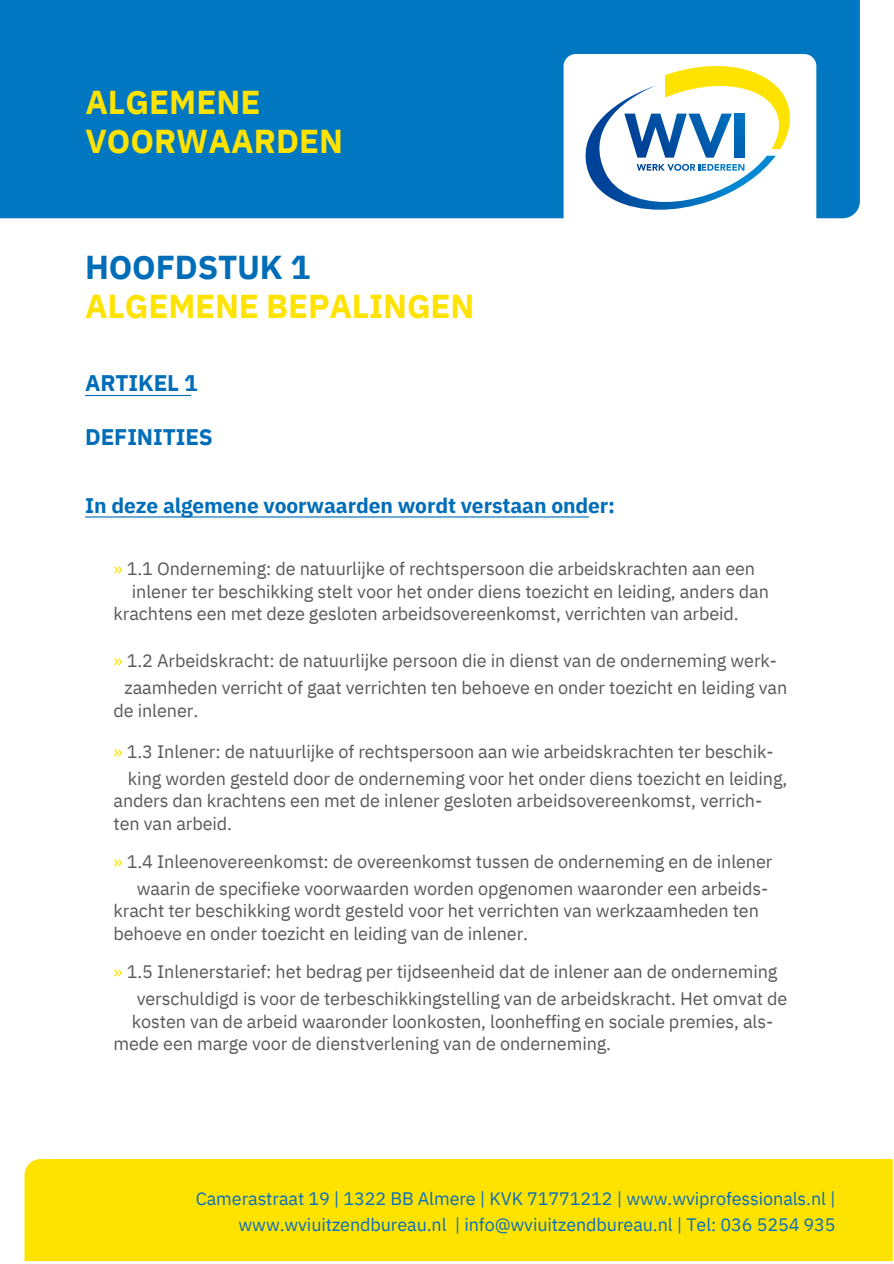
<style>
.page{position:relative;width:894px;height:1264px;background:#fff}
.page>*{position:absolute;margin:0;border:0;box-sizing:border-box;transform-origin:0 0}
.t1{font:700 33px/39.5px "IBM Plex Sans";color:#ffe300}
.t2{font:700 33px "IBM Plex Sans";letter-spacing:-.005em;color:#006db8}
.t3{font:700 22.5px "IBM Plex Sans";letter-spacing:-.005em;color:#006db8}
.t4{font:700 21px "IBM Plex Sans";letter-spacing:-.005em;color:#006db8}
.t5{font:18px/27px "IBM Plex Sans";letter-spacing:-.005em;color:#5a5859}
.t6{font:18px/26px "IBM Plex Sans";letter-spacing:-.005em;color:#0b6eb9;text-align:right}
.s1{color:#ffe300}
</style>
<div class="page">
<div style="left:0;top:0;width:859px;height:218px;background:#0077c0"></div>
<div style="left:24px;top:1159px;width:868px;height:102px;background:#ffe300"></div>
<hr style="left:85px;top:395px;width:106px;height:1px;background:#006db8">
<hr style="left:85px;top:516px;width:503px;height:1px;background:#006db8">
<div style="left:563px;top:54px;width:253px;height:187px;background:#fff;border-radius:12px"></div>
<svg style="left:585px;top:66px;width:205px;height:144px"></svg>
<h1 class="t1" style="left:85px;top:80px;width:259px">ALGEMENE<br>VOORWAARDEN</h1>
<h1 class="t2" style="left:85px;top:241px;width:226px">HOOFDSTUK 1</h1>
<h1 class="t1" style="left:85px;top:284px;width:390px">ALGEMENE BEPALINGEN</h1>
<p class="t3" style="left:85px;top:365px;width:114px">ARTIKEL 1</p>
<p class="t3" style="left:85px;top:419px;width:129px">DEFINITIES</p>
<p class="t4" style="left:85px;top:489px;width:531px">In deze algemene voorwaarden wordt verstaan onder:</p>
<p class="t5" style="left:113px;top:553px;width:643px"><span class="s1">»</span> 1.1 Onderneming: de natuurlijke of rechtspersoon die arbeidskrachten aan een</p>
<p class="t5" style="left:132px;top:576px;width:638px">inlener ter beschikking stelt voor het onder diens toezicht en leiding, anders dan</p>
<p class="t5" style="left:113px;top:598px;width:626px">krachtens een met deze gesloten arbeidsovereenkomst, verrichten van arbeid.</p>
<p class="t5" style="left:124px;top:646px;width:664px;text-indent:-11px"><span class="s1">»</span> 1.2 Arbeidskracht: de natuurlijke persoon die in dienst van de onderneming werk&shy;zaamheden verricht of gaat verrichten ten behoeve en onder toezicht en leiding van</p>
<p class="t5" style="left:113px;top:695px;width:86px">de inlener.</p>
<p class="t5" style="left:128px;top:736px;width:660px;text-indent:-14px"><span class="s1">»</span> 1.3 Inlener: de natuurlijke of rechtspersoon aan wie arbeidskrachten ter beschik&shy;king worden gesteld door de onderneming voor het onder diens toezicht en leiding,</p>
<p class="t5" style="left:113px;top:788px;width:650px;line-height:22.5px">anders dan krachtens een met de inlener gesloten arbeidsovereenkomst, verrich&shy;ten van arbeid.</p>
<p class="t5" style="left:113px;top:846px;width:660px;text-align:right"><span class="s1">»</span> 1.4 Inleenovereenkomst: de overeenkomst tussen de onderneming en de inlener waarin de specifieke voorwaarden worden opgenomen waaronder een arbeids-</p>
<p class="t5" style="left:113px;top:898px;width:646px;line-height:22.5px">kracht ter beschikking wordt gesteld voor het verrichten van werkzaamheden ten behoeve en onder toezicht en leiding van de inlener.</p>
<p class="t5" style="left:137px;top:956px;width:652px;text-indent:-23px"><span class="s1">»</span> 1.5 Inlenerstarief: het bedrag per tijdseenheid dat de inlener aan de onderneming verschuldigd is voor de terbeschikkingstelling van de arbeidskracht. Het omvat de</p>
<p class="t5" style="left:113px;top:1008px;width:661px;line-height:22.5px;text-indent:18px">kosten van de arbeid waaronder loonkosten, loonheffing en sociale premies, als&shy;mede een marge voor de dienstverlening van de onderneming.</p>
<p class="t6" style="left:196px;top:1184px;width:641px">Camerastraat 19 | 1322 BB Almere | KVK 71771212 | www.wviprofessionals.nl | www.wviuitzendbureau.nl | info@wviuitzendbureau.nl | Tel: 036 5254 935</p>
</div>
